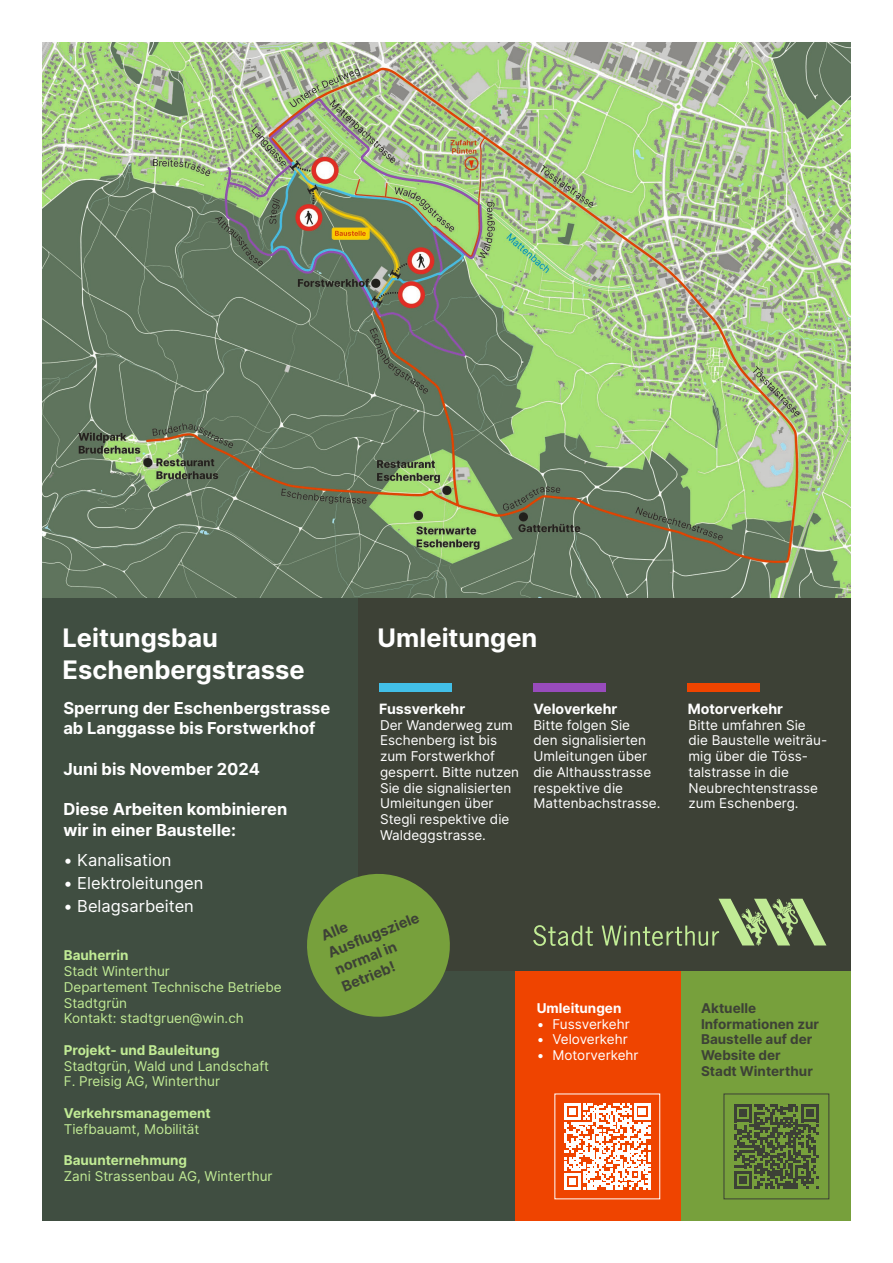
<style>
.page{position:relative;width:893px;height:1263px;background:#fff}
.page>*{position:absolute;margin:0;border:0;box-sizing:border-box;transform-origin:0 0}
.titel{font:700 25.5px "Inter";color:#fff}
.titel-2{font:700 16.5px/20.2px "Inter";color:#fff}
.t1{font:16.5px "Inter";color:#fff}
.titel-3{font:700 14.4px "Inter";color:#3d4136}
.titel-4{font:700 14.25px "Inter";color:#fff}
.titel-5{font:13.5px/15.8px "Inter";color:#fff}
.titel-6{font:13.5px/15.8px "Inter";color:#c1eb95}
.titel-7{font:700 13.5px/15.8px "Inter";color:#3d4136}
.titel-8{font:700 13.5px "Inter";color:#c1eb95}
.titel-9{font:700 13.5px "Inter";color:#fff}
</style>
<div class="page">
<img style="left:43px;top:43px;width:807px;height:555px">
<div style="left:358px;top:598px;width:492px;height:622px;background:#3d4136"></div>
<div style="left:43px;top:971px;width:472px;height:249px;background:#404e41"></div>
<div style="left:515px;top:971px;width:166px;height:249px;background:#ef4400"></div>
<div style="left:681px;top:971px;width:169px;height:249px;background:#77a03c"></div>
<svg style="left:533px;top:898px;width:293px;height:48px"></svg>
<div style="left:43px;top:598px;width:315px;height:622px;background:#404e41"></div>
<div style="left:688px;top:683px;width:72px;height:8px;background:#ef4400"></div>
<div style="left:533px;top:683px;width:73px;height:8px;background:#984bbc"></div>
<div style="left:379px;top:683px;width:73px;height:8px;background:#42bfe8"></div>
<svg style="left:734px;top:1104px;width:85px;height:84px"></svg>
<div style="left:724px;top:1094px;width:105px;height:105px;border:1px solid #3d4136"></div>
<svg style="left:564px;top:1103px;width:86px;height:86px"></svg>
<svg style="left:307px;top:874px;width:143px;height:143px"></svg>
<p class="titel" style="left:63px;top:618px;width:157px">Leitungsbau</p>
<p class="titel" style="left:63px;top:651px;width:244px">Eschenbergstrasse</p>
<p class="titel" style="left:378px;top:618px;width:161px">Umleitungen</p>
<p class="titel-2" style="left:63px;top:697px;width:269px">Sperrung der Eschenbergstrasse</p>
<p class="titel-2" style="left:63px;top:717px;width:254px">ab Langgasse bis Forstwerkhof</p>
<p class="titel-2" style="left:63px;top:758px;width:198px">Juni bis November 2024</p>
<p class="titel-2" style="left:63px;top:799px;width:225px">Diese Arbeiten kombinieren wir in einer Baustelle:</p>
<p class="t1" style="left:63px;top:848px;width:110px">• Kanalisation</p>
<p class="t1" style="left:63px;top:871px;width:141px">• Elektroleitungen</p>
<p class="t1" style="left:63px;top:894px;width:132px">• Belagsarbeiten</p>
<p class="titel-4" style="left:379px;top:698px;width:88px">Fussverkehr</p>
<p class="titel-5" style="left:380px;top:716px;width:141px">Der Wanderweg zum<br>Eschenberg ist bis zum Forstwerkhof gesperrt. Bitte nutzen<br>Sie die signalisierten<br>Umleitungen über<br>Stegli respektive die<br>Waldeggstrasse.</p>
<p class="titel-3" style="left:325px;top:943px;width:98px;rotate:-22deg">Ausflugsziele</p>
<p class="titel-3" style="left:318px;top:926px;width:29px;rotate:-22deg">Alle</p>
<p class="titel-3" style="left:331px;top:960px;width:67px;rotate:-22deg">normal in</p>
<p class="titel-8" style="left:64px;top:945px;width:66px">Bauherrin</p>
<p class="titel-6" style="left:64px;top:963px;width:108px">Stadt Winterthur</p>
<p class="titel-6" style="left:64px;top:979px;width:219px">Departement Technische Betriebe<br>Stadtgrün</p>
<p class="titel-6" style="left:64px;top:1010px;width:182px">Kontakt: stadtgruen@win.ch</p>
<p class="titel-8" style="left:64px;top:1040px;width:157px">Projekt- und Bauleitung</p>
<p class="titel-6" style="left:64px;top:1057px;width:207px">Stadtgrün, Wald und Landschaft</p>
<p class="titel-6" style="left:64px;top:1073px;width:158px">F. Preisig AG, Winterthur</p>
<p class="titel-8" style="left:64px;top:1103px;width:149px">Verkehrsmanagement</p>
<p class="titel-6" style="left:64px;top:1120px;width:137px">Tiefbauamt, Mobilität</p>
<p class="titel-8" style="left:64px;top:1150px;width:125px">Bauunternehmung</p>
<p class="titel-6" style="left:64px;top:1168px;width:210px">Zani Strassenbau AG, Winterthur</p>
<p class="titel-3" style="left:338px;top:977px;width:58px;rotate:-22deg">Betrieb!</p>
<p class="titel-4" style="left:533px;top:698px;width:85px">Veloverkehr</p>
<p class="titel-5" style="left:533px;top:716px;width:128px">Bitte folgen Sie<br>den signalisierten<br>Umleitungen über die Althausstrasse respektive die<br>Mattenbachstrasse.</p>
<p class="titel-9" style="left:537px;top:998px;width:86px">Umleitungen</p>
<p class="titel-5" style="left:537px;top:1016px;width:95px">• Fussverkehr</p>
<p class="titel-5" style="left:537px;top:1031px;width:92px">• Veloverkehr</p>
<p class="titel-5" style="left:537px;top:1047px;width:103px">• Motorverkehr</p>
<p class="titel-4" style="left:688px;top:698px;width:97px">Motorverkehr</p>
<p class="titel-5" style="left:688px;top:716px;width:140px">Bitte umfahren Sie die Baustelle weiträu&shy;mig über die Töss&shy;talstrasse in die<br>Neubrechtenstrasse zum Eschenberg.</p>
<p class="titel-7" style="left:701px;top:1000px;width:119px">Aktuelle<br>Informationen zur<br>Baustelle auf der<br>Website der<br>Stadt Winterthur</p>
</div>
